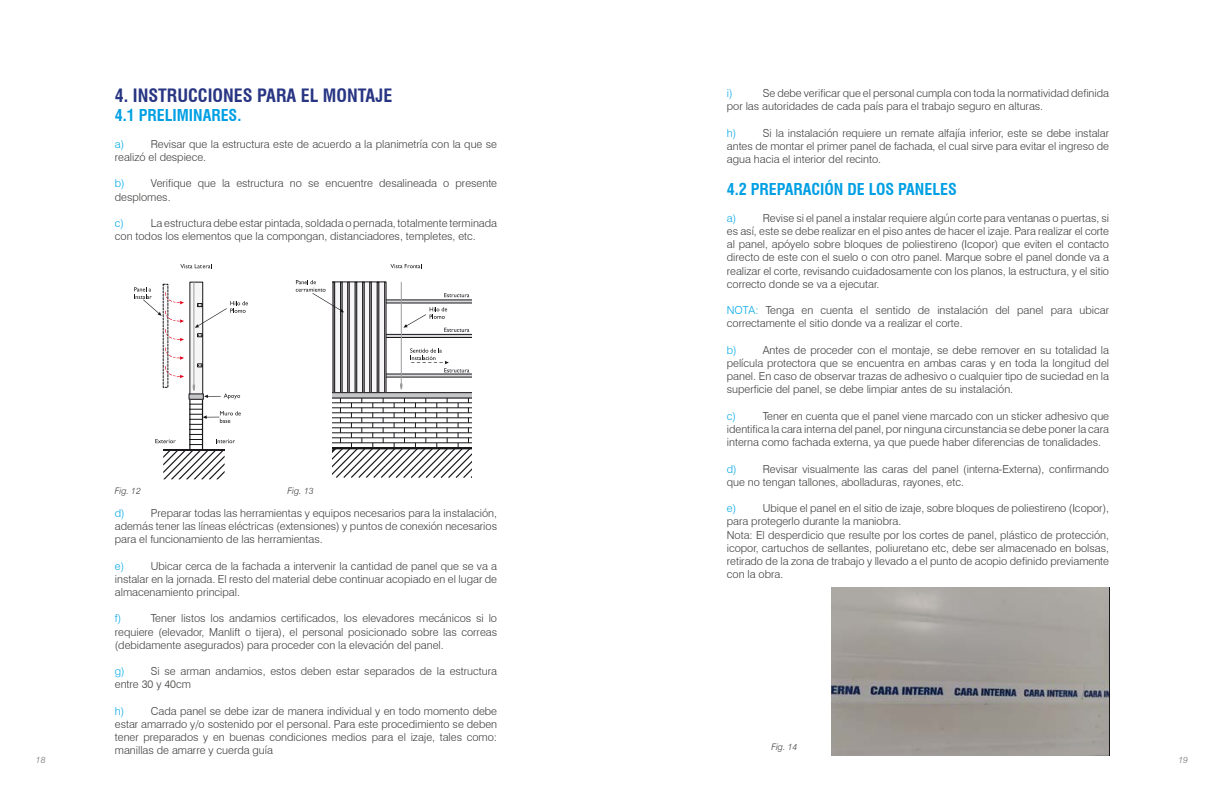
<style>
.page{position:relative;width:1224px;height:792px;background:#fff}
.page>*{position:absolute;margin:0;border:0;box-sizing:border-box;transform-origin:0 0}
.t1{font:700 condensed 18px "Swiss 721 BT";color:#283583}
.t2{font:700 condensed 16px "Swiss 721 BT";color:#009fe3}
.t3{font:300 11px/13.2px "Swiss 721 BT";color:#3c3c3b}
.t4{font:300 11px "Swiss 721 BT";color:#00a8e7}
.t5{font:italic 300 9px "Swiss 721 BT";color:#3c3c3b}
.t6{font:italic 300 9px "Swiss 721 BT";color:#706f6f}
.s1{color:#00a8e7}
</style>
<div class="page">
<svg style="left:192px;top:284px;width:9px;height:101px"></svg>
<div style="left:190px;top:282px;width:13px;height:117px;border:1px solid #1a171b"></div>
<svg style="left:180px;top:264px;width:32px;height:4px"></svg>
<svg style="left:197px;top:364px;width:6px;height:3px"></svg>
<svg style="left:195px;top:301px;width:53px;height:36px"></svg>
<div style="left:163px;top:284px;width:5px;height:103px;background:#f9f9f9"></div>
<svg style="left:165px;top:329px;width:19px;height:12px"></svg>
<svg style="left:165px;top:348px;width:19px;height:12px"></svg>
<svg style="left:165px;top:366px;width:19px;height:12px"></svg>
<svg style="left:134px;top:287px;width:50px;height:36px"></svg>
<hr style="left:194px;top:282px;width:1px;height:104px;background:#9c9d9f">
<svg style="left:155px;top:385px;width:86px;height:94px"></svg>
<div style="left:335px;top:282px;width:6px;height:115px;background:#f6f6f6"></div>
<div style="left:342px;top:282px;width:6px;height:115px;background:#f6f6f6"></div>
<div style="left:342px;top:282px;width:6px;height:116px;border:1px solid #1a171b"></div>
<div style="left:349px;top:282px;width:6px;height:115px;background:#f6f6f6"></div>
<div style="left:357px;top:282px;width:6px;height:115px;background:#f6f6f6"></div>
<div style="left:364px;top:282px;width:6px;height:115px;background:#f6f6f6"></div>
<div style="left:364px;top:282px;width:6px;height:116px;border:1px solid #1a171b"></div>
<div style="left:371px;top:282px;width:6px;height:115px;background:#f6f6f6"></div>
<div style="left:379px;top:282px;width:6px;height:115px;background:#f6f6f6"></div>
<div style="left:333px;top:282px;width:2px;height:116px;border:1px solid #1a171b"></div>
<div style="left:340px;top:282px;width:2px;height:116px;border:1px solid #1a171b"></div>
<div style="left:348px;top:282px;width:2px;height:116px;border:1px solid #1a171b"></div>
<div style="left:355px;top:282px;width:2px;height:116px;border:1px solid #1a171b"></div>
<div style="left:362px;top:282px;width:2px;height:116px;border:1px solid #1a171b"></div>
<div style="left:370px;top:282px;width:2px;height:116px;border:1px solid #1a171b"></div>
<div style="left:377px;top:282px;width:2px;height:116px;border:1px solid #1a171b"></div>
<div style="left:384px;top:282px;width:2px;height:116px;border:1px solid #1a171b"></div>
<svg style="left:332px;top:398px;width:140px;height:80px"></svg>
<svg style="left:390px;top:264px;width:32px;height:4px"></svg>
<div style="left:328px;top:393px;width:150px;height:5px;background:#c5c6c8"></div>
<div style="left:327px;top:392px;width:151px;height:6px;border:1px solid #1a171b"></div>
<div style="left:320px;top:279px;width:12px;height:200px;background:#fff"></div>
<div style="left:473px;top:279px;width:17px;height:200px;background:#fff"></div>
<svg style="left:296px;top:280px;width:176px;height:58px"></svg>
<svg style="left:335px;top:348px;width:137px;height:30px"></svg>
<hr style="left:401px;top:282px;width:1px;height:103px;background:#9c9d9f">
<svg style="left:400px;top:384px;width:3px;height:6px"></svg>
<img style="left:832px;top:588px;width:277px;height:168px">
<h1 class="t1" style="left:115px;top:85px;width:279px">4. INSTRUCCIONES PARA EL MONTAJE</h1>
<h2 class="t2" style="left:115px;top:106px;width:128px">4.1 PRELIMINARES.</h2>
<p class="t4" style="left:115px;top:137px;width:11px">a)</p>
<p class="t3" style="left:727px;top:86px;width:384px;text-indent:36px">Se debe verificar que el personal cumpla con toda la normatividad definida por las autoridades de cada país para el trabajo seguro en alturas.</p>
<p class="t4" style="left:727px;top:126px;width:11px">h)</p>
<p class="t4" style="left:727px;top:86px;width:7px">i)</p>
<p class="t3" style="left:727px;top:126px;width:384px;text-align:justify;text-indent:36px">Si la instalación requiere un remate alfajía inferior, este se debe instalar antes de montar el primer panel de fachada, el cual sirve para evitar el ingreso de agua hacia el interior del recinto.</p>
<h2 class="t2" style="left:727px;top:180px;width:232px">4.2 PREPARACIÓN DE LOS PANELES</h2>
<p class="t4" style="left:727px;top:211px;width:11px">a)</p>
<p class="t3" style="left:115px;top:137px;width:384px;text-indent:36px">Revisar que la estructura este de acuerdo a la planimetría con la que se realizó el despiece.</p>
<p class="t3" style="left:115px;top:177px;width:384px"><span class="s1">b)</span> Verifique que la estructura no se encuentre desalineada o presente desplomes.</p>
<p class="t4" style="left:115px;top:216px;width:11px">c)</p>
<p class="t3" style="left:727px;top:211px;width:384px;text-align:justify;text-indent:36px">Revise si el panel a instalar requiere algún corte para ventanas o puertas, si es así, este se debe realizar en el piso antes de hacer el izaje. Para realizar el corte al panel, apóyelo sobre bloques de poliestireno (Icopor) que eviten el contacto directo de este con el suelo o con otro panel. Marque sobre el panel donde va a realizar el corte, revisando cuidadosamente con los planos, la estructura, y el sitio correcto donde se va a ejecutar.</p>
<p class="t3" style="left:727px;top:304px;width:384px"><span class="s1">NOTA:</span> Tenga en cuenta el sentido de instalación del panel para ubicar correctamente el sitio donde va a realizar el corte.</p>
<p class="t3" style="left:727px;top:343px;width:384px;text-align:justify"><span class="s1">b)</span> Antes de proceder con el montaje, se debe remover en su totalidad la película protectora que se encuentra en ambas caras y en toda la longitud del panel. En caso de observar trazas de adhesivo o cualquier tipo de suciedad en la superficie del panel, se debe limpiar antes de su instalación.</p>
<p class="t4" style="left:727px;top:409px;width:11px">c)</p>
<p class="t3" style="left:115px;top:216px;width:384px;text-indent:36px">La estructura debe estar pintada, soldada o pernada, totalmente terminada con todos los elementos que la compongan, distanciadores, templetes, etc.</p>
<p class="t3" style="left:727px;top:409px;width:384px;text-align:justify;text-indent:36px">Tener en cuenta que el panel viene marcado con un sticker adhesivo que identifica la cara interna del panel, por ninguna circunstancia se debe poner la cara interna como fachada externa, ya que puede haber diferencias de tonalidades.</p>
<p class="t3" style="left:727px;top:462px;width:384px"><span class="s1">d)</span> Revisar visualmente las caras del panel (interna-Externa), confirmando que no tengan tallones, abolladuras, rayones, etc.</p>
<p class="t4" style="left:727px;top:502px;width:11px">e)</p>
<p class="t5" style="left:115px;top:485px;width:28px">Fig. 12</p>
<p class="t5" style="left:288px;top:485px;width:28px">Fig. 13</p>
<p class="t3" style="left:727px;top:502px;width:384px;text-indent:36px">Ubique el panel en el sitio de izaje, sobre bloques de poliestireno (Icopor), para protegerlo durante la maniobra.<br>Nota: El desperdicio que resulte por los cortes de panel, plástico de protección, icopor, cartuchos de sellantes, poliuretano etc, debe ser almacenado en bolsas, retirado de la zona de trabajo y llevado a el punto de acopio definido previamente con la obra.</p>
<p class="t3" style="left:115px;top:506px;width:384px;text-align:justify"><span class="s1">d)</span> Preparar todas las herramientas y equipos necesarios para la instalación, además tener las líneas eléctricas (extensiones) y puntos de conexión necesarios para el funcionamiento de las herramientas.</p>
<p class="t4" style="left:115px;top:559px;width:11px">e)</p>
<p class="t3" style="left:115px;top:559px;width:384px;text-align:justify;text-indent:36px">Ubicar cerca de la fachada a intervenir la cantidad de panel que se va a instalar en la jornada. El resto del material debe continuar acopiado en el lugar de almacenamiento principal.</p>
<p class="t4" style="left:115px;top:612px;width:8px">f)</p>
<p class="t3" style="left:115px;top:612px;width:384px;text-align:justify;text-indent:36px">Tener listos los andamios certificados, los elevadores mecánicos si lo requiere (elevador, Manlift o tijera), el personal posicionado sobre las correas (debidamente asegurados) para proceder con la elevación del panel.</p>
<p class="t3" style="left:115px;top:665px;width:384px"><span class="s1">g)</span> Si se arman andamios, estos deben estar separados de la estructura entre 30 y 40cm</p>
<p class="t4" style="left:115px;top:704px;width:11px">h)</p>
<p class="t3" style="left:115px;top:704px;width:384px;text-align:justify;text-indent:36px">Cada panel se debe izar de manera individual y en todo momento debe estar amarrado y/o sostenido por el personal. Para este procedimiento se deben tener preparados y en buenas condiciones medios para el izaje, tales como: manillas de amarre y cuerda guía</p>
<p class="t5" style="left:771px;top:741px;width:28px">Fig. 14</p>
<p class="t6" style="left:36px;top:754px;width:11px">18</p>
<p class="t6" style="left:1178px;top:754px;width:11px">19</p>
</div>
